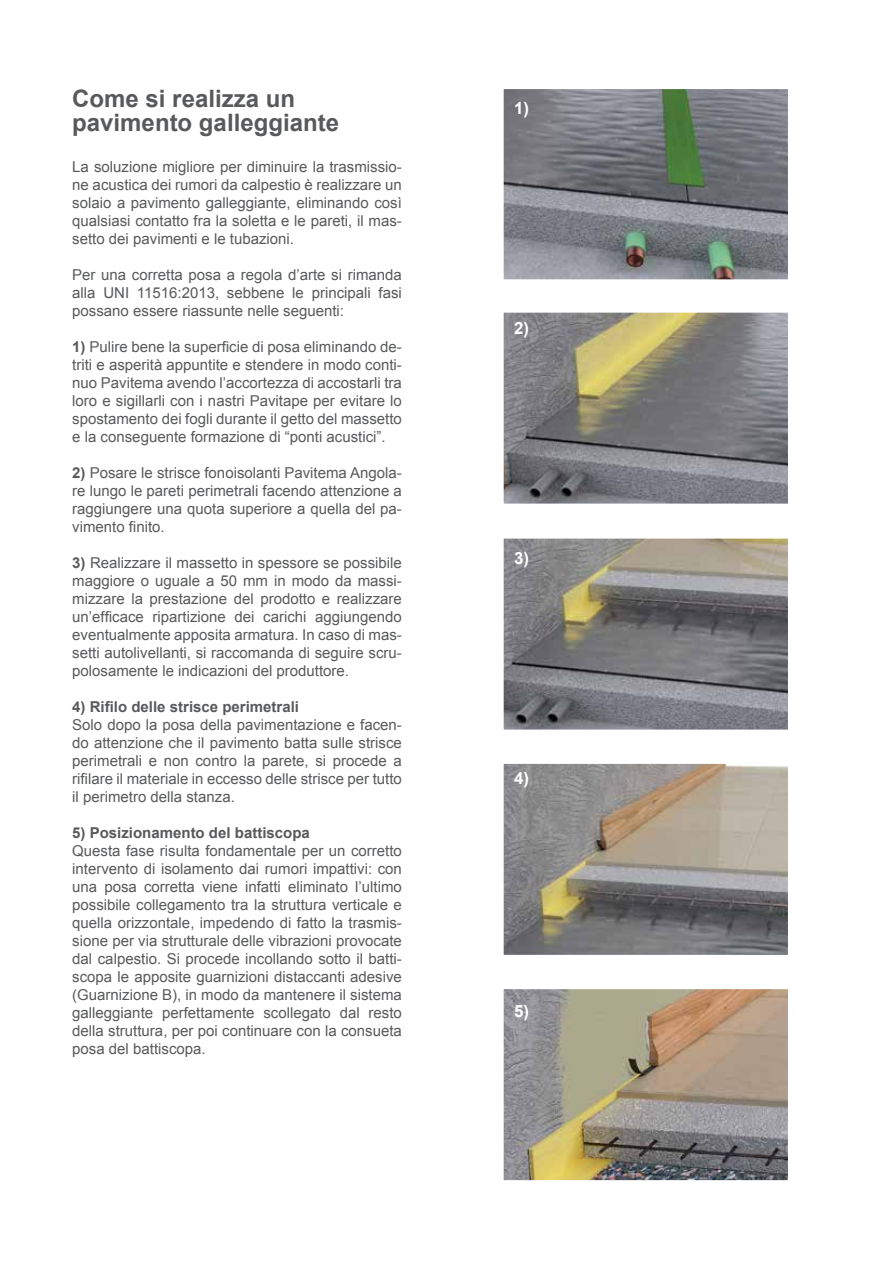
<style>
.page{position:relative;width:893px;height:1263px;background:#fff}
.page>*{position:absolute;margin:0;border:0;box-sizing:border-box;transform-origin:0 0}
.t1{font:700 24px/24px "Arial";color:#58595b}
.t2{font:700 16.8px "Arial";color:#fff}
.t3{font:15px/18px "Arial";color:#58595b;text-align:justify}
.t4{font:700 15px "Arial";color:#58595b}
.s1{font-weight:700}
</style>
<div class="page">
<img style="left:505px;top:90px;width:282px;height:188px">
<div style="left:502px;top:87px;width:288px;height:194px;border:2px solid #fff"></div>
<img style="left:505px;top:540px;width:282px;height:188px">
<div style="left:502px;top:537px;width:288px;height:194px;border:2px solid #fff"></div>
<img style="left:505px;top:765px;width:282px;height:189px">
<div style="left:502px;top:762px;width:288px;height:195px;border:2px solid #fff"></div>
<img style="left:505px;top:990px;width:282px;height:189px">
<div style="left:502px;top:987px;width:288px;height:195px;border:2px solid #fff"></div>
<img style="left:505px;top:314px;width:282px;height:188px">
<div style="left:502px;top:311px;width:288px;height:194px;border:2px solid #fff"></div>
<h1 class="t1" style="left:72px;top:87px;width:268px">Come si realizza un pavimento galleggiante</h1>
<p class="t3" style="left:72px;top:158px;width:331px">La soluzione migliore per diminuire la trasmissio&shy;ne acustica dei rumori da calpestio è realizzare un solaio a pavimento galleggiante, eliminando così qualsiasi contatto fra la soletta e le pareti, il mas&shy;setto dei pavimenti e le tubazioni.</p>
<p class="t3" style="left:72px;top:266px;width:331px">Per una corretta posa a regola d’arte si rimanda alla UNI 11516:2013, sebbene le principali fasi possano essere riassunte nelle seguenti:</p>
<p class="t3" style="left:72px;top:338px;width:331px"><span class="s1">1)</span> Pulire bene la superficie di posa eliminando de&shy;triti e asperità appuntite e stendere in modo conti&shy;nuo Pavitema avendo l’accortezza di accostarli tra loro e sigillarli con i nastri Pavitape per evitare lo spostamento dei fogli durante il getto del massetto e la conseguente formazione di “ponti acustici”.</p>
<p class="t3" style="left:72px;top:464px;width:331px"><span class="s1">2)</span> Posare le strisce fonoisolanti Pavitema Angola&shy;re lungo le pareti perimetrali facendo attenzione a raggiungere una quota superiore a quella del pa&shy;vimento finito.</p>
<p class="t3" style="left:72px;top:554px;width:331px"><span class="s1">3)</span> Realizzare il massetto in spessore se possibile maggiore o uguale a 50 mm in modo da massi&shy;mizzare la prestazione del prodotto e realizzare un’efficace ripartizione dei carichi aggiungendo eventualmente apposita armatura. In caso di mas&shy;setti autolivellanti, si raccomanda di seguire scru&shy;polosamente le indicazioni del produttore.</p>
<p class="t4" style="left:72px;top:697px;width:228px">4) Rifilo delle strisce perimetrali</p>
<p class="t3" style="left:72px;top:716px;width:331px">Solo dopo la posa della pavimentazione e facen&shy;do attenzione che il pavimento batta sulle strisce perimetrali e non contro la parete, si procede a rifilare il materiale in eccesso delle strisce per tutto il perimetro della stanza.</p>
<p class="t4" style="left:72px;top:823px;width:239px">5) Posizionamento del battiscopa</p>
<p class="t3" style="left:72px;top:842px;width:331px">Questa fase risulta fondamentale per un corretto intervento di isolamento dai rumori impattivi: con una posa corretta viene infatti eliminato l’ultimo possibile collegamento tra la struttura verticale e quella orizzontale, impedendo di fatto la trasmis&shy;sione per via strutturale delle vibrazioni provocate dal calpestio. Si procede incollando sotto il batti&shy;scopa le apposite guarnizioni distaccanti adesive (Guarnizione B), in modo da mantenere il sistema galleggiante perfettamente scollegato dal resto della struttura, per poi continuare con la consueta posa del battiscopa.</p>
<p class="t2" style="left:514px;top:97px;width:17px">1)</p>
<p class="t2" style="left:514px;top:317px;width:17px">2)</p>
<p class="t2" style="left:514px;top:547px;width:17px">3)</p>
<p class="t2" style="left:514px;top:767px;width:17px">4)</p>
<p class="t2" style="left:514px;top:1000px;width:17px">5)</p>
</div>
